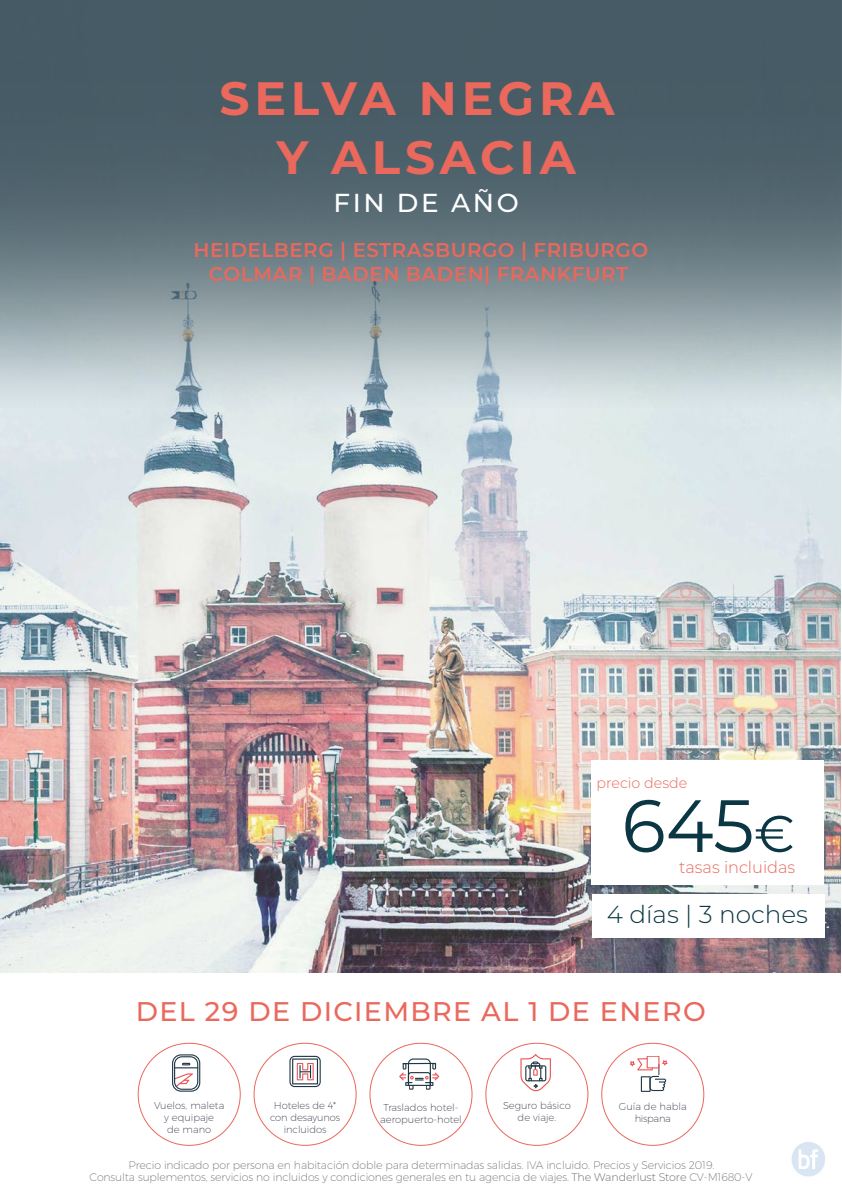
<style>
.page{position:relative;width:842px;height:1191px;background:#fff}
.page>*{position:absolute;margin:0;border:0;box-sizing:border-box;transform-origin:0 0}
.t1{font:73.9px "Montserrat";color:#0a3743}
.t2{font:700 46.8px/58.9px "Montserrat";letter-spacing:.1em;color:#ea685c;text-align:center}
.t3{font:500 27px "Montserrat";letter-spacing:.05em;color:#ea685c}
.t4{font:500 26px "Montserrat";letter-spacing:.1em;color:#fff}
.t5{font:300 24.5px "Montserrat";color:#0a3743}
.t6{font:600 19.9px/23.9px "Montserrat";letter-spacing:.025em;color:#ea685c;text-align:center}
.t7{font:300 16.5px "Montserrat";color:#ea685c}
.t8{font:300 14.6px "Montserrat";color:#ea685c}
.t9{font:200 11px/12px "Montserrat";letter-spacing:-.01em;color:#706f6f;text-align:center}
.t10{font:200 10px/12px "Montserrat";color:#343846;text-align:center}
.s1{font-size:51.5px}
.s2{font-weight:300}
</style>
<div class="page">
<img style="left:0;top:408px;width:840px;height:565px">
<svg style="left:0;top:0;width:842px;height:408px;background:#6d7f87"></svg>
<div style="left:592px;top:894px;width:233px;height:43px;background:#fff"></div>
<div style="left:592px;top:760px;width:232px;height:124px;background:#fff"></div>
<svg style="left:172px;top:1054px;width:28px;height:37px"></svg>
<svg style="left:289px;top:1055px;width:32px;height:32px"></svg>
<svg style="left:399px;top:1058px;width:40px;height:31px"></svg>
<svg style="left:520px;top:1054px;width:31px;height:37px"></svg>
<svg style="left:630px;top:1056px;width:37px;height:35px"></svg>
<img style="left:791px;top:1142px;width:34px;height:35px">
<h2 class="t2" style="left:220px;top:66px;width:396px">SELVA NEGRA<br>Y ALSACIA</h2>
<h3 class="t4" style="left:333px;top:184px;width:187px">FIN DE AÑO</h3>
<h3 class="t6" style="left:193px;top:237px;width:456px">HEIDELBERG | ESTRASBURGO | FRIBURGO<br>COLMAR | BADEN BADEN| FRANKFURT</h3>
<h3 class="t8" style="left:596px;top:773px;width:92px">precio desde</h3>
<h1 class="t1" style="left:622px;top:775px;width:175px">645<span class="s1">€</span></h1>
<h3 class="t7" style="left:679px;top:855px;width:118px">tasas incluidas</h3>
<h3 class="t5" style="left:607px;top:898px;width:203px">4 días | 3 noches</h3>
<h3 class="t3" style="left:136px;top:992px;width:571px">DEL 29 DE DICIEMBRE AL 1 DE ENERO</h3>
<p class="t10" style="left:154px;top:1099px;width:72px">Vuelos, maleta y equipaje<br>de mano</p>
<p class="t10" style="left:270px;top:1099px;width:72px">Hoteles de 4* con desayunos incluidos</p>
<p class="t10" style="left:380px;top:1101px;width:83px">Traslados hotel&shy;aeropuerto-hotel</p>
<p class="t10" style="left:503px;top:1099px;width:69px">Seguro básico de viaje.</p>
<p class="t10" style="left:619px;top:1100px;width:69px">Guía de habla hispana</p>
<p class="t9" style="left:90px;top:1159px;width:664px">Precio indicado por persona en habitación doble para determinadas salidas. IVA incluido. Precios y Servicios 2019.<br>Consulta suplementos, servicios no incluidos y condiciones generales en tu agencia de viajes. <span class="s2">The Wanderlust Store</span> CV-M1680-V</p>
</div>
